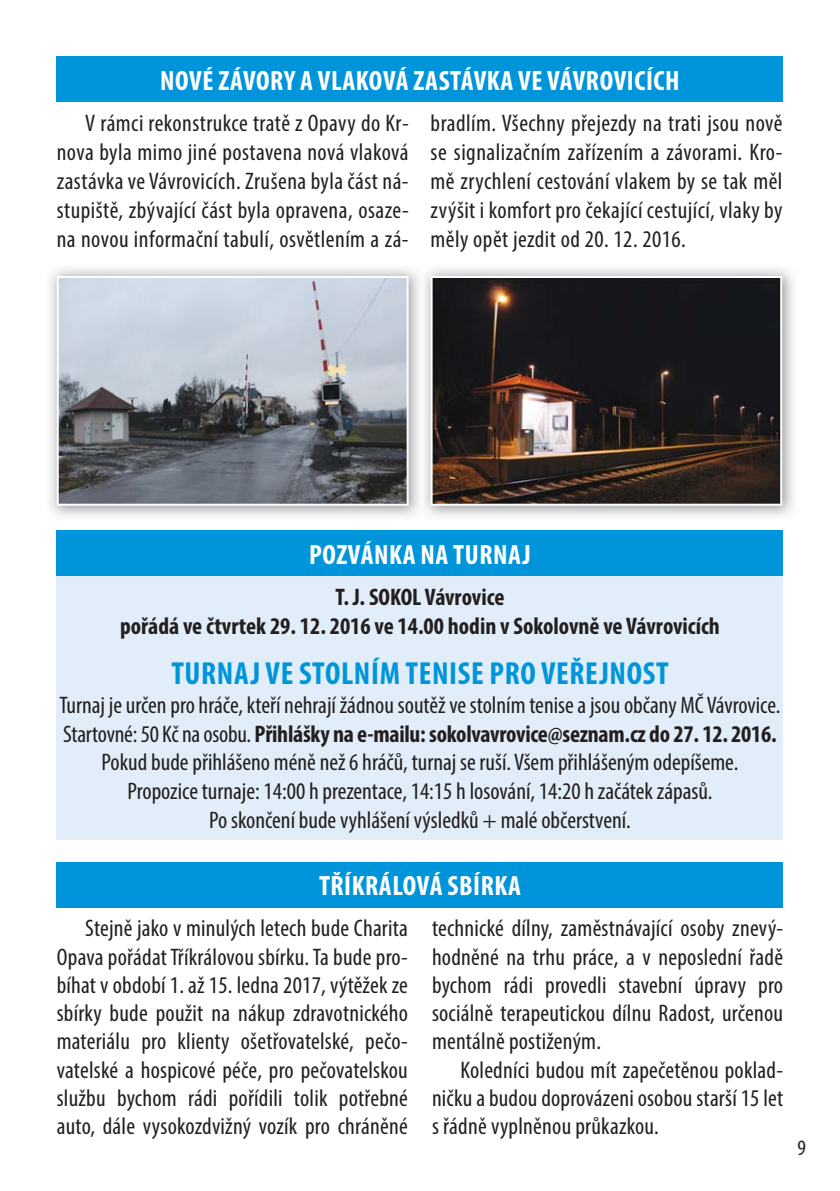
<style>
.page{position:relative;width:840px;height:1191px;background:#fff}
.page>*{position:absolute;margin:0;border:0;box-sizing:border-box;transform-origin:0 0}
.t1{font:700 condensed 32px "Myriad Pro";letter-spacing:.02em;color:#0095da}
.t2{font:700 condensed 28px "Myriad Pro";letter-spacing:.02em;color:#fff}
.t3{font:condensed 24px/28.2px "Myriad Pro";color:#231f20;text-align:justify}
.t4{font:700 condensed 24px/28.8px "Myriad Pro";color:#231f20;text-align:center}
.t5{font:condensed 22px "Myriad Pro";color:#231f20}
.s1{font-weight:700}
</style>
<div class="page">
<div style="left:57px;top:862px;width:725px;height:45px;background:#0095da"></div>
<img style="left:424px;top:268px;width:370px;height:249px">
<svg style="left:430px;top:276px;width:351px;height:230px;background:#332b29"></svg>
<div style="left:57px;top:57px;width:725px;height:45px;background:#0095da"></div>
<img style="left:49px;top:268px;width:371px;height:249px">
<svg style="left:57px;top:276px;width:351px;height:230px;background:#9399a1"></svg>
<div style="left:57px;top:531px;width:725px;height:45px;background:#0095da"></div>
<div style="left:57px;top:576px;width:725px;height:264px;background:#e1eef9"></div>
<p class="t2" style="left:160px;top:64px;width:520px">NOVÉ ZÁVORY A VLAKOVÁ ZASTÁVKA VE VÁVROVICÍCH</p>
<p class="t3" style="left:57px;top:111px;width:353px;line-height:28.8px;text-indent:28px">V rámci rekonstrukce tratě z Opavy do Kr&shy;nova byla mimo jiné postavena nová vlaková zastávka ve Vávrovicích. Zrušena byla část ná&shy;stupiště, zbývající část byla opravena, osaze&shy;na novou informační tabulí, osvětlením a zá-</p>
<p class="t3" style="left:430px;top:111px;width:353px;line-height:28.8px">bradlím. Všechny přejezdy na trati jsou nově se signalizačním zařízením a závorami. Kro&shy;mě zrychlení cestování vlakem by se tak měl zvýšit i komfort pro čekající cestující, vlaky by měly opět jezdit od 20. 12. 2016.</p>
<p class="t2" style="left:309px;top:538px;width:223px">POZVÁNKA NA TURNAJ</p>
<p class="t4" style="left:120px;top:583px;width:601px">T. J. SOKOL Vávrovice<br>pořádá ve čtvrtek 29. 12. 2016 ve 14.00 hodin v Sokolovně ve Vávrovicích</p>
<h1 class="t1" style="left:171px;top:654px;width:498px">TURNAJ VE STOLNÍM TENISE PRO VEŘEJNOST</h1>
<p class="t3" style="left:59px;top:693px;width:722px;line-height:28.8px;text-align:center">Turnaj je určen pro hráče, kteří nehrají žádnou soutěž ve stolním tenise a jsou občany MČ Vávrovice.<br>Startovné: 50 Kč na osobu. <span class="s1">Přihlášky na e-mailu: sokolvavrovice@seznam.cz do 27. 12. 2016.<br></span>Pokud bude přihlášeno méně než 6 hráčů, turnaj se ruší. Všem přihlášeným odepíšeme.<br>Propozice turnaje: 14:00 h prezentace, 14:15 h losování, 14:20 h začátek zápasů.<br>Po skončení bude vyhlášení výsledků + malé občerstvení.</p>
<p class="t2" style="left:319px;top:869px;width:203px">TŘÍKRÁLOVÁ SBÍRKA</p>
<p class="t3" style="left:57px;top:916px;width:352px;text-indent:28px">Stejně jako v minulých letech bude Charita Opava pořádat Tříkrálovou sbírku. Ta bude pro&shy;bíhat v období 1. až 15. ledna 2017, výtěžek ze sbírky bude použit na nákup zdravotnického materiálu pro klienty ošetřovatelské, pečo&shy;vatelské a hospicové péče, pro pečovatelskou službu bychom rádi pořídili tolik potřebné auto, dále vysokozdvižný vozík pro chráněné</p>
<p class="t3" style="left:432px;top:916px;width:352px">technické dílny, zaměstnávající osoby znevý&shy;hodněné na trhu práce, a v neposlední řadě bychom rádi provedli stavební úpravy pro sociálně terapeutickou dílnu Radost, určenou mentálně postiženým.</p>
<p class="t3" style="left:432px;top:1057px;width:352px;text-indent:28px">Koledníci budou mít zapečetěnou poklad&shy;ničku a budou doprovázeni osobou starší 15 let s řádně vyplněnou průkazkou.</p>
<p class="t5" style="left:797px;top:1139px;width:10px">9</p>
</div>
